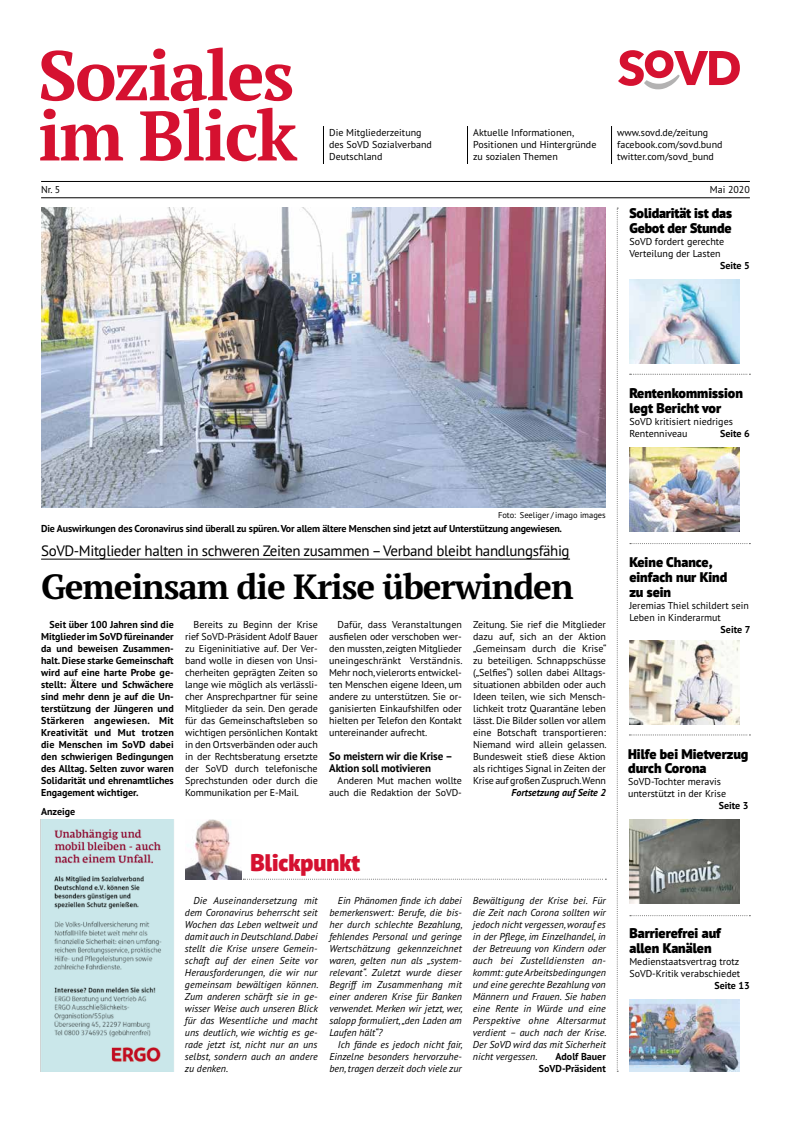
<style>
.page{position:relative;width:791px;height:1134px;background:#fff}
.page>*{position:absolute;margin:0;border:0;box-sizing:border-box;transform-origin:0 0}
.t1{font:700 35px "PT Serif Pro";letter-spacing:-.03em;color:#000}
.t2{font:900 24px "PT Sans Pro";color:#d51130}
.t3{font:15px "PT Sans Pro";letter-spacing:-.025em;color:#000}
.t4{font:900 14px/14.8px "PT Sans Pro";color:#000}
.t5{font:700 11px/12px "PT Sans Pro";letter-spacing:-.01em;color:#000}
.t6{font:10px/12px "PT Sans Pro";color:#000}
.t7{font:italic 10px/12px "PT Sans Pro";color:#000;text-align:justify}
.t8{font:700 10px/12px "PT Sans Pro";letter-spacing:-.015em;color:#000;text-align:justify}
.t9{font:italic 700 10px "PT Sans Pro";color:#000}
.t10{font:8.5px "PT Sans Pro";color:#000}
</style>
<div class="page">
<svg style="left:617px;top:208px;width:1px;height:864px"></svg>
<img style="left:196px;top:820px;width:46px;height:60px">
<svg style="left:243px;top:879px;width:363px;height:1px"></svg>
<img style="left:41px;top:208px;width:565px;height:300px">
<hr style="left:41px;top:559px;width:529px;height:1px;background:#000">
<svg style="left:629px;top:734px;width:121px;height:1px"></svg>
<img style="left:629px;top:280px;width:110px;height:84px">
<svg style="left:630px;top:915px;width:120px;height:1px"></svg>
<svg style="left:630px;top:374px;width:120px;height:1px"></svg>
<svg style="left:630px;top:543px;width:120px;height:1px"></svg>
<img style="left:629px;top:448px;width:110px;height:84px">
<img style="left:629px;top:820px;width:110px;height:84px">
<img style="left:629px;top:640px;width:110px;height:84px">
<img style="left:629px;top:1000px;width:110px;height:72px">
<img style="left:40px;top:820px;width:156px;height:252px">
<hr style="left:41px;top:181px;width:709px;height:1px;background:#000">
<hr style="left:41px;top:198px;width:709px;height:1px;background:#000">
<svg style="left:618px;top:50px;width:122px;height:39px"></svg>
<hr style="left:323px;top:126px;width:1px;height:38px;background:#000">
<hr style="left:467px;top:126px;width:1px;height:38px;background:#000">
<hr style="left:611px;top:126px;width:1px;height:38px;background:#000">
<svg style="left:41px;top:48px;width:251px;height:53px"></svg>
<svg style="left:40px;top:109px;width:83px;height:51px"></svg>
<svg style="left:140px;top:108px;width:157px;height:53px"></svg>
<p class="t6" style="left:329px;top:127px;width:104px">Die Mitgliederzeitung des SoVD Sozialverband<br>Deutschland</p>
<p class="t6" style="left:473px;top:127px;width:125px">Aktuelle Informationen,<br>Positionen und Hintergründe zu sozialen Themen</p>
<p class="t6" style="left:617px;top:127px;width:107px">www.sovd.de/zeitung facebook.com/sovd.bund twitter.com/sovd_bund</p>
<p class="t6" style="left:41px;top:183px;width:21px">Nr. 5</p>
<p class="t6" style="left:710px;top:183px;width:42px">Mai 2020</p>
<h3 class="t4" style="left:629px;top:206px;width:104px">Solidarität ist das<br>Gebot der Stunde</h3>
<p class="t6" style="left:629px;top:235px;width:96px">SoVD fordert gerechte<br>Verteilung der Lasten</p>
<p class="t8" style="left:720px;top:259px;width:31px">Seite 5</p>
<h3 class="t4" style="left:629px;top:386px;width:115px">Rentenkommission legt Bericht vor</h3>
<p class="t6" style="left:629px;top:415px;width:105px">SoVD kritisiert niedriges<br>Rentenniveau</p>
<p class="t8" style="left:720px;top:427px;width:31px">Seite 6</p>
<p class="t10" style="left:498px;top:509px;width:109px">Foto: Seeliger / imago images</p>
<h3 class="t3" style="left:41px;top:541px;width:530px">SoVD-Mitglieder halten in schweren Zeiten zusammen – Verband bleibt handlungsfähig</h3>
<p class="t8" style="left:41px;top:522px;width:522px">Die Auswirkungen des Coronavirus sind überall zu spüren. Vor allem ältere Menschen sind jetzt auf Unterstützung angewiesen.</p>
<h1 class="t1" style="left:41px;top:563px;width:534px">Gemeinsam die Krise überwinden</h1>
<p class="t8" style="left:41px;top:618px;width:134px;text-indent:8px">Seit über 100 Jahren sind die Mitglieder im SoVD füreinander da und beweisen Zusammen&shy;halt. Diese starke Gemeinschaft wird auf eine harte Probe ge&shy;stellt: Ältere und Schwächere sind mehr denn je auf die Un&shy;terstützung der Jüngeren und Stärkeren angewiesen. Mit Kreativität und Mut trotzen die Menschen im SoVD dabei den schwierigen Bedingungen des Alltag. Selten zuvor waren Solidarität und ehrenamtliches Engagement wichtiger.</p>
<p class="t6" style="left:185px;top:618px;width:134px;text-align:justify;text-indent:8px">Bereits zu Beginn der Krise rief SoVD-Präsident Adolf Bauer zu Eigeninitiative auf. Der Ver&shy;band wolle in diesen von Unsi&shy;cherheiten geprägten Zeiten so lange wie möglich als verlässli&shy;cher Ansprechpartner für seine Mitglieder da sein. Den gerade für das Gemeinschaftsleben so wichtigen persönlichen Kontakt in den Ortsverbänden oder auch in der Rechtsberatung ersetzte der SoVD durch telefonische Sprechstunden oder durch die Kommunikation per E-Mail.</p>
<p class="t6" style="left:329px;top:618px;width:135px;text-align:justify;text-indent:8px">Dafür, dass Veranstaltungen ausfielen oder verschoben wer&shy;den mussten, zeigten Mitglieder uneingeschränkt Verständnis.<br>Mehr noch, vielerorts entwickel&shy;ten Menschen eigene Ideen, um andere zu unterstützen. Sie or&shy;ganisierten Einkaufshilfen oder hielten per Telefon den Kontakt untereinander aufrecht.</p>
<p class="t6" style="left:473px;top:618px;width:135px;text-align:justify">Zeitung. Sie rief die Mitglieder dazu auf, sich an der Aktion „Gemeinsam durch die Krise“ zu beteiligen. Schnappschüsse („Selfies“) sollen dabei Alltags&shy;situationen abbilden oder auch Ideen teilen, wie sich Mensch&shy;lichkeit trotz Quarantäne leben lässt. Die Bilder sollen vor allem eine Botschaft transportieren:<br>Niemand wird allein gelassen.<br>Bundesweit stieß diese Aktion als richtiges Signal in Zeiten der Krise auf großen Zuspruch. Wenn</p>
<p class="t9" style="left:511px;top:786px;width:96px">Fortsetzung auf Seite 2</p>
<p class="t5" style="left:329px;top:750px;width:125px">So meistern wir die Krise –<br>Aktion soll motivieren</p>
<p class="t6" style="left:329px;top:774px;width:134px;text-align:right">Anderen Mut machen wollte auch die Redaktion der SoVD-</p>
<p class="t8" style="left:41px;top:806px;width:36px">Anzeige</p>
<h2 class="t2" style="left:251px;top:847px;width:111px">Blickpunkt</h2>
<p class="t7" style="left:185px;top:894px;width:135px;text-indent:8px">Die Auseinandersetzung mit dem Coronavirus beherrscht seit Wochen das Leben weltweit und damit auch in Deutschland. Dabei stellt die Krise unsere Gemein&shy;schaft auf der einen Seite vor Herausforderungen, die wir nur gemeinsam bewältigen können.<br>Zum anderen schärft sie in ge&shy;wisser Weise auch unseren Blick für das Wesentliche und macht uns deutlich, wie wichtig es ge&shy;rade jetzt ist, nicht nur an uns selbst, sondern auch an andere zu denken.</p>
<p class="t7" style="left:329px;top:894px;width:135px;text-indent:9px">Ein Phänomen finde ich dabei bemerkenswert: Berufe, die bis&shy;her durch schlechte Bezahlung, fehlendes Personal und geringe Wertschätzung gekennzeichnet waren, gelten nun als „system&shy;relevant“. Zuletzt wurde dieser Begriff im Zusammenhang mit einer anderen Krise für Banken verwendet. Merken wir jetzt, wer, salopp formuliert, „den Laden am Laufen hält“?</p>
<p class="t7" style="left:329px;top:1038px;width:135px;text-indent:9px">Ich fände es jedoch nicht fair, Einzelne besonders hervorzuhe&shy;ben, tragen derzeit doch viele zur</p>
<p class="t7" style="left:473px;top:894px;width:135px">Bewältigung der Krise bei. Für die Zeit nach Corona sollten wir jedoch nicht vergessen, worauf es in der Pflege, im Einzelhandel, in der Betreuung von Kindern oder auch bei Zustelldiensten an&shy;kommt: gute Arbeitsbedingungen und eine gerechte Bezahlung von Männern und Frauen. Sie haben eine Rente in Würde und eine Perspektive ohne Altersarmut verdient – auch nach der Krise.<br>Der SoVD wird das mit Sicherheit nicht vergessen.</p>
<p class="t8" style="left:539px;top:1050px;width:68px;text-align:right">Adolf Bauer<br>SoVD-Präsident</p>
<h3 class="t4" style="left:629px;top:554px;width:100px">Keine Chance, einfach nur Kind zu sein</h3>
<p class="t6" style="left:629px;top:599px;width:121px">Jeremias Thiel schildert sein<br>Leben in Kinderarmut</p>
<p class="t8" style="left:721px;top:623px;width:31px">Seite 7</p>
<h3 class="t4" style="left:628px;top:746px;width:122px">Hilfe bei Mietverzug durch Corona</h3>
<p class="t6" style="left:628px;top:775px;width:100px">SoVD-Tochter meravis unterstützt in der Krise</p>
<p class="t8" style="left:719px;top:800px;width:31px">Seite 3</p>
<h3 class="t4" style="left:629px;top:926px;width:93px">Barrierefrei auf allen Kanälen</h3>
<p class="t6" style="left:629px;top:955px;width:112px">Medienstaatsvertrag trotz<br>SoVD-Kritik verabschiedet</p>
<p class="t8" style="left:714px;top:979px;width:37px">Seite 13</p>
</div>
